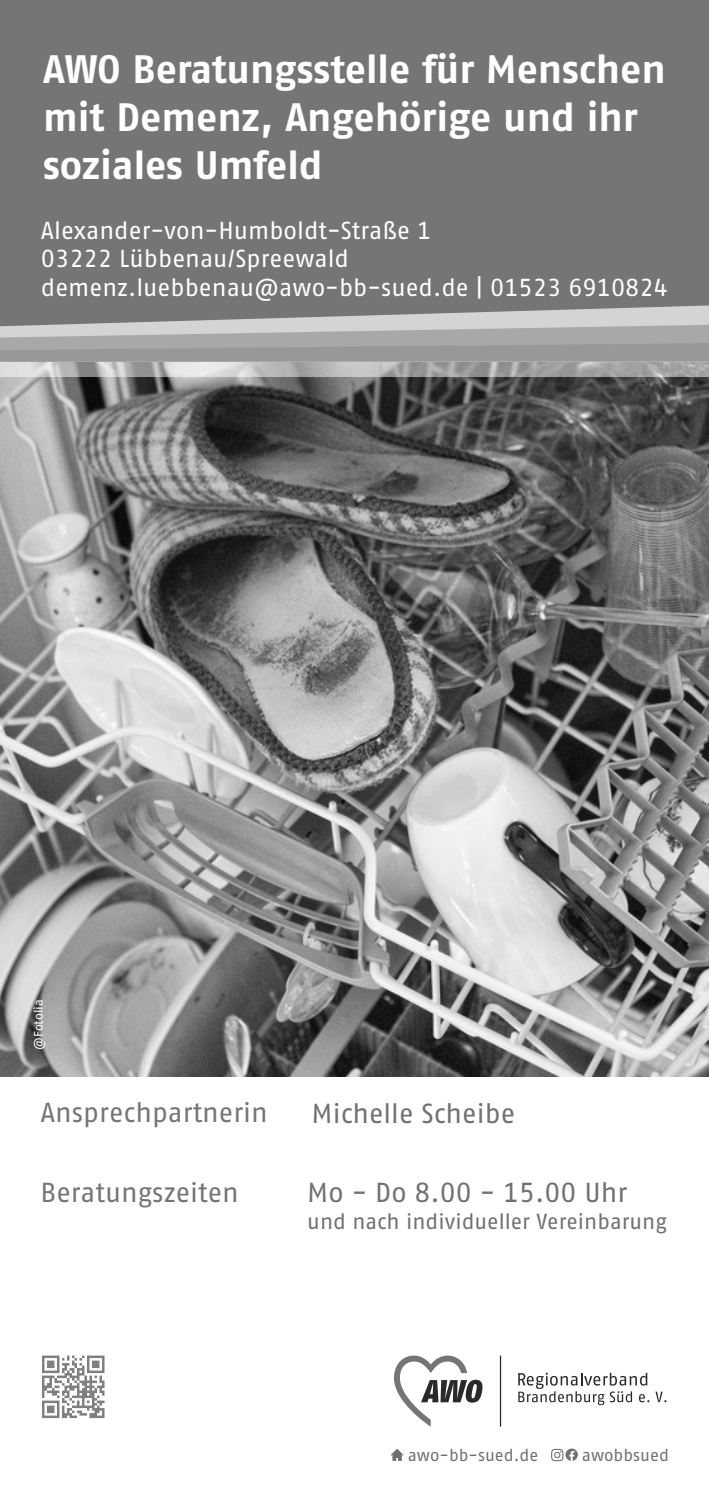
<style>
.page{position:relative;width:709px;height:1503px;background:#fff}
.page>*{position:absolute;margin:0;border:0;box-sizing:border-box;transform-origin:0 0}
.t1{font:700 39.75px/47.8px "AWO Fago Office";color:#fefefe}
.t2{font:27.5px "AWO Fago Office";color:#717171}
.t3{font:27.5px "AWO Fago Office";color:#757575}
.t4{font:24.5px/28.8px "AWO Fago Office";color:#fefefe}
.t5{font:21.75px "AWO Fago Office";color:#717171}
.t6{font:17px "AWO Fago Office";color:#717171}
.t7{font:12.5px "AWO Fago Office";color:#fefefe}
</style>
<div class="page">
<img style="left:0;top:376px;width:709px;height:700px">
<svg style="left:42px;top:1355px;width:62px;height:63px"></svg>
<svg style="left:390px;top:1448px;width:14px;height:12px"></svg>
<svg style="left:551px;top:1448px;width:27px;height:13px"></svg>
<div style="left:0;top:0;width:709px;height:361px;background:#757575"></div>
<div style="left:0;top:351px;width:709px;height:25px;background:#fff;opacity:.5"></div>
<svg style="left:0;top:305px;width:709px;height:56px"></svg>
<hr style="left:500px;top:1355px;width:1px;height:71px;background:#2a2a2a">
<svg style="left:518px;top:1372px;width:131px;height:33px"></svg>
<svg style="left:655px;top:1391px;width:11px;height:11px"></svg>
<svg style="left:394px;top:1355px;width:88px;height:71px"></svg>
<h1 class="t1" style="left:43px;top:47px;width:624px">AWO Beratungsstelle für Menschen mit Demenz, Angehörige und ihr soziales Umfeld</h1>
<p class="t4" style="left:41px;top:218px;width:628px">Alexander-von-Humboldt-Straße 1<br>03222 Lübbenau/Spreewald demenz.luebbenau@awo-bb-sued.de | 01523 6910824</p>
<p class="t7" style="left:34px;top:1050px;width:52px;rotate:-90deg">@Fotolia</p>
<p class="t3" style="left:40px;top:1103px;width:229px">Ansprechpartnerin</p>
<p class="t2" style="left:311px;top:1103px;width:205px">Michelle Scheibe</p>
<p class="t3" style="left:40px;top:1182px;width:200px">Beratungszeiten</p>
<p class="t2" style="left:307px;top:1182px;width:321px">Mo - Do 8.00 - 15.00 Uhr</p>
<p class="t5" style="left:307px;top:1213px;width:361px">und nach individueller Vereinbarung</p>
<p class="t6" style="left:408px;top:1448px;width:132px">awo-bb-sued.de</p>
<p class="t6" style="left:582px;top:1448px;width:89px">awobbsued</p>
</div>
